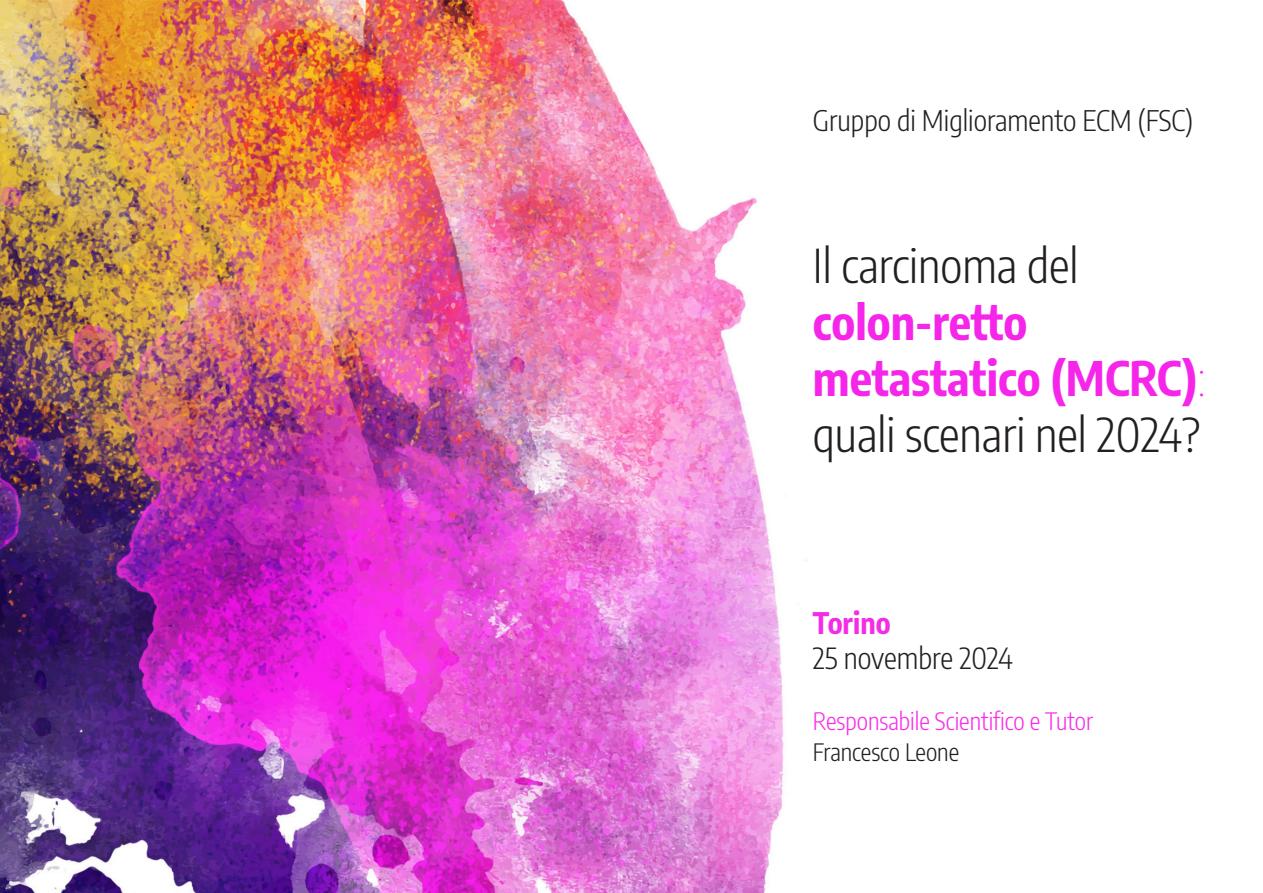
<style>
.page{position:relative;width:1263px;height:893px;background:#fff}
.page>*{position:absolute;margin:0;border:0;box-sizing:border-box;transform-origin:0 0}
.t1{font:300 46.8px "Encode Sans Condensed";color:#231f20}
.t2{font:700 46.8px "Encode Sans Condensed";color:#f525ea}
.t3{font:300 29.25px "Encode Sans Condensed";letter-spacing:-.005em;color:#231f20}
.t4{font:700 29.25px "Encode Sans Condensed";color:#f42ce7}
.t5{font:300 28.5px "Encode Sans Condensed";color:#231f20}
.t6{font:300 24px "Encode Sans Condensed";color:#fa2ce8}
.t7{font:300 24px "Encode Sans Condensed";color:#231f20}
.s1{font-weight:100}
</style>
<div class="page">
<img style="left:0;top:0;width:808px;height:893px">
<p class="t5" style="left:813px;top:101px;width:382px">Gruppo di Miglioramento ECM (FSC)</p>
<p class="t1" style="left:813px;top:234px;width:267px">Il carcinoma del</p>
<p class="t2" style="left:813px;top:287px;width:216px">colon-retto</p>
<p class="t2" style="left:813px;top:343px;width:394px">metastatico (MCRC)<span class="s1">:</span></p>
<p class="t1" style="left:813px;top:402px;width:389px">quali scenari nel 2024?</p>
<p class="t4" style="left:813px;top:601px;width:79px">Torino</p>
<p class="t3" style="left:813px;top:638px;width:201px">25 novembre 2024</p>
<p class="t6" style="left:813px;top:704px;width:282px">Responsabile Scientifico e Tutor</p>
<p class="t7" style="left:813px;top:735px;width:148px">Francesco Leone</p>
</div>
